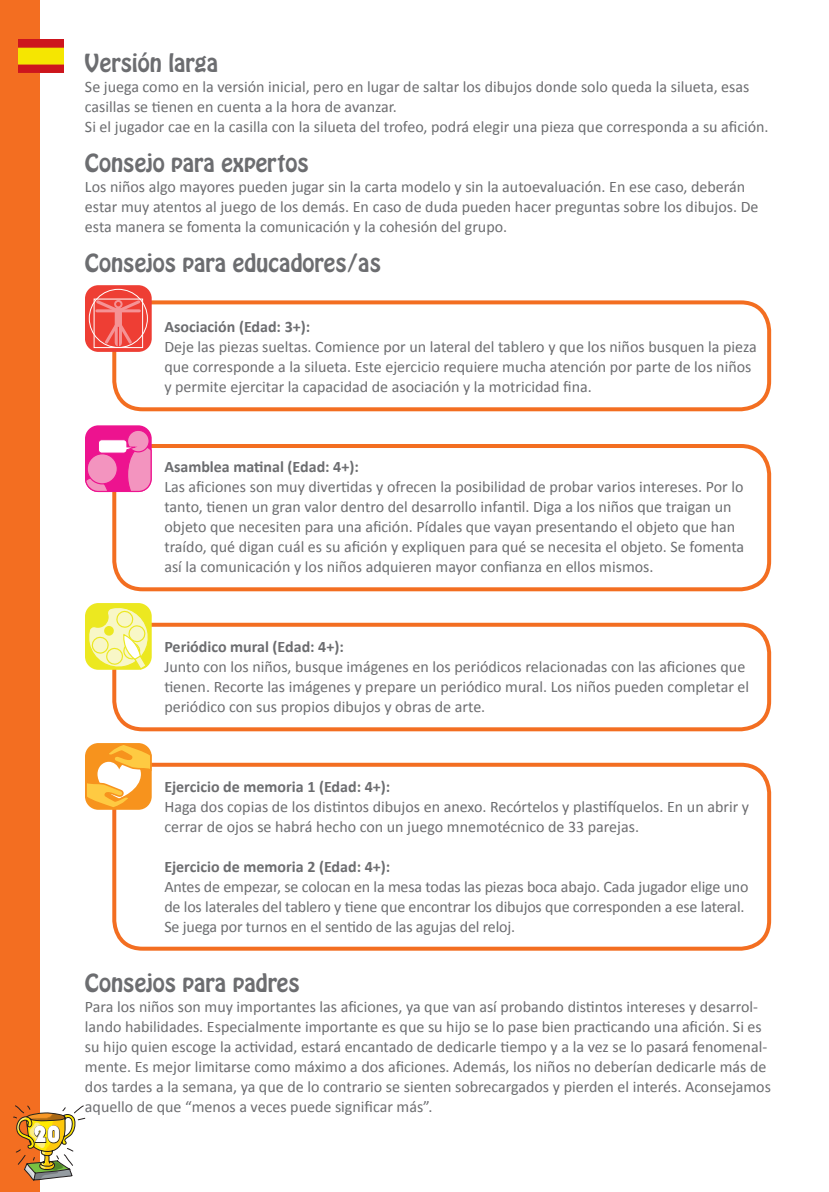
<style>
.page{position:relative;width:829px;height:1192px;background:#fff}
.page>*{position:absolute;margin:0;border:0;box-sizing:border-box;transform-origin:0 0}
.t1{font:24px "Bauhaus 93";color:#fff}
.t2{font:22px "Hobo Std";color:#6c6d70}
.t3{font:16px/20px "Calibri";color:#6c6d70}
.t4{font:700 16px "Calibri";color:#6c6d70}
</style>
<div class="page">
<div style="left:0;top:0;width:40px;height:1192px;background:#f36e21"></div>
<img style="left:13px;top:1105px;width:72px;height:75px">
<img style="left:18px;top:39px;width:46px;height:33px">
<div style="left:112px;top:300px;width:659px;height:111px;border:4px solid #f36e21;border-radius:28px"></div>
<div style="left:112px;top:444px;width:659px;height:147px;border:4px solid #f36e21;border-radius:28px"></div>
<div style="left:112px;top:623px;width:659px;height:108px;border:4px solid #f36e21;border-radius:28px"></div>
<div style="left:112px;top:763px;width:659px;height:188px;border:4px solid #f36e21;border-radius:28px"></div>
<svg style="left:85px;top:743px;width:67px;height:67px"></svg>
<div style="left:85px;top:603px;width:67px;height:67px;background:#ece820;border-radius:13px"></div>
<svg style="left:88px;top:604px;width:63px;height:66px"></svg>
<svg style="left:85px;top:285px;width:67px;height:67px;background:#f0615a"></svg>
<svg style="left:85px;top:425px;width:67px;height:67px;background:#ef4aa4"></svg>
<div style="left:128px;top:430px;width:21px;height:22px;background:#f394bf;border-radius:50%"></div>
<div style="left:127px;top:430px;width:23px;height:22px;border:1px solid #ed138f;border-radius:50%"></div>
<div style="left:87px;top:454px;width:30px;height:30px;background:#f394bf;border-radius:50%"></div>
<div style="left:87px;top:453px;width:31px;height:31px;border:1px solid #ed138f;border-radius:50%"></div>
<div style="left:98px;top:440px;width:29px;height:13px;background:#fff;border-radius:3px"></div>
<div style="left:98px;top:439px;width:29px;height:14px;border:1px solid #ed138f;border-radius:3px"></div>
<p class="t2" style="left:85px;top:48px;width:135px">Versión larga</p>
<p class="t3" style="left:85px;top:77px;width:666px">Se juega como en la versión inicial, pero en lugar de saltar los dibujos donde solo queda la silueta, esas casillas se tienen en cuenta a la hora de avanzar.</p>
<p class="t3" style="left:85px;top:117px;width:685px">Si el jugador cae en la casilla con la silueta del trofeo, podrá elegir una pieza que corresponda a su afición.</p>
<p class="t2" style="left:85px;top:148px;width:225px">Consejo para expertos</p>
<p class="t3" style="left:85px;top:177px;width:675px">Los niños algo mayores pueden jugar sin la carta modelo y sin la autoevaluación. En ese caso, deberán estar muy atentos al juego de los demás. En caso de duda pueden hacer preguntas sobre los dibujos. De esta manera se fomenta la comunicación y la cohesión del grupo.</p>
<p class="t2" style="left:85px;top:248px;width:298px">Consejos para educadores/as</p>
<p class="t4" style="left:164px;top:316px;width:147px">Asociación (Edad: 3+):</p>
<p class="t3" style="left:164px;top:337px;width:594px">Deje las piezas sueltas. Comience por un lateral del tablero y que los niños busquen la pieza que corresponde a la silueta. Este ejercicio requiere mucha atención por parte de los niños y permite ejercitar la capacidad de asociación y la motricidad fina.</p>
<p class="t4" style="left:164px;top:456px;width:196px">Asamblea matinal (Edad: 4+):</p>
<p class="t3" style="left:164px;top:477px;width:581px">Las aficiones son muy divertidas y ofrecen la posibilidad de probar varios intereses. Por lo tanto, tienen un gran valor dentro del desarrollo infantil. Diga a los niños que traigan un objeto que necesiten para una afición. Pídales que vayan presentando el objeto que han traído, qué digan cuál es su afición y expliquen para qué se necesita el objeto. Se fomenta así la comunicación y los niños adquieren mayor confianza en ellos mismos.</p>
<p class="t4" style="left:164px;top:636px;width:181px">Periódico mural (Edad: 4+):</p>
<p class="t3" style="left:164px;top:657px;width:586px">Junto con los niños, busque imágenes en los periódicos relacionadas con las aficiones que tienen. Recorte las imágenes y prepare un periódico mural. Los niños pueden completar el periódico con sus propios dibujos y obras de arte.</p>
<h1 class="t1" style="left:33px;top:1121px;width:29px">20</h1>
<p class="t4" style="left:164px;top:776px;width:227px">Ejercicio de memoria 1 (Edad: 4+):</p>
<p class="t3" style="left:164px;top:797px;width:586px">Haga dos copias de los distintos dibujos en anexo. Recórtelos y plastifíquelos. En un abrir y cerrar de ojos se habrá hecho con un juego mnemotécnico de 33 parejas.</p>
<p class="t4" style="left:164px;top:856px;width:227px">Ejercicio de memoria 2 (Edad: 4+):</p>
<p class="t3" style="left:164px;top:877px;width:586px">Antes de empezar, se colocan en la mesa todas las piezas boca abajo. Cada jugador elige uno de los laterales del tablero y tiene que encontrar los dibujos que corresponden a ese lateral.<br>Se juega por turnos en el sentido de las agujas del reloj.</p>
<p class="t2" style="left:85px;top:968px;width:216px">Consejos para padres</p>
<p class="t3" style="left:85px;top:997px;width:687px">Para los niños son muy importantes las aficiones, ya que van así probando distintos intereses y desarrol&shy;lando habilidades. Especialmente importante es que su hijo se lo pase bien practicando una afición. Si es su hijo quien escoge la actividad, estará encantado de dedicarle tiempo y a la vez se lo pasará fenomenal&shy;mente. Es mejor limitarse como máximo a dos aficiones. Además, los niños no deberían dedicarle más de dos tardes a la semana, ya que de lo contrario se sienten sobrecargados y pierden el interés. Aconsejamos aquello de que “menos a veces puede significar más”.</p>
</div>
